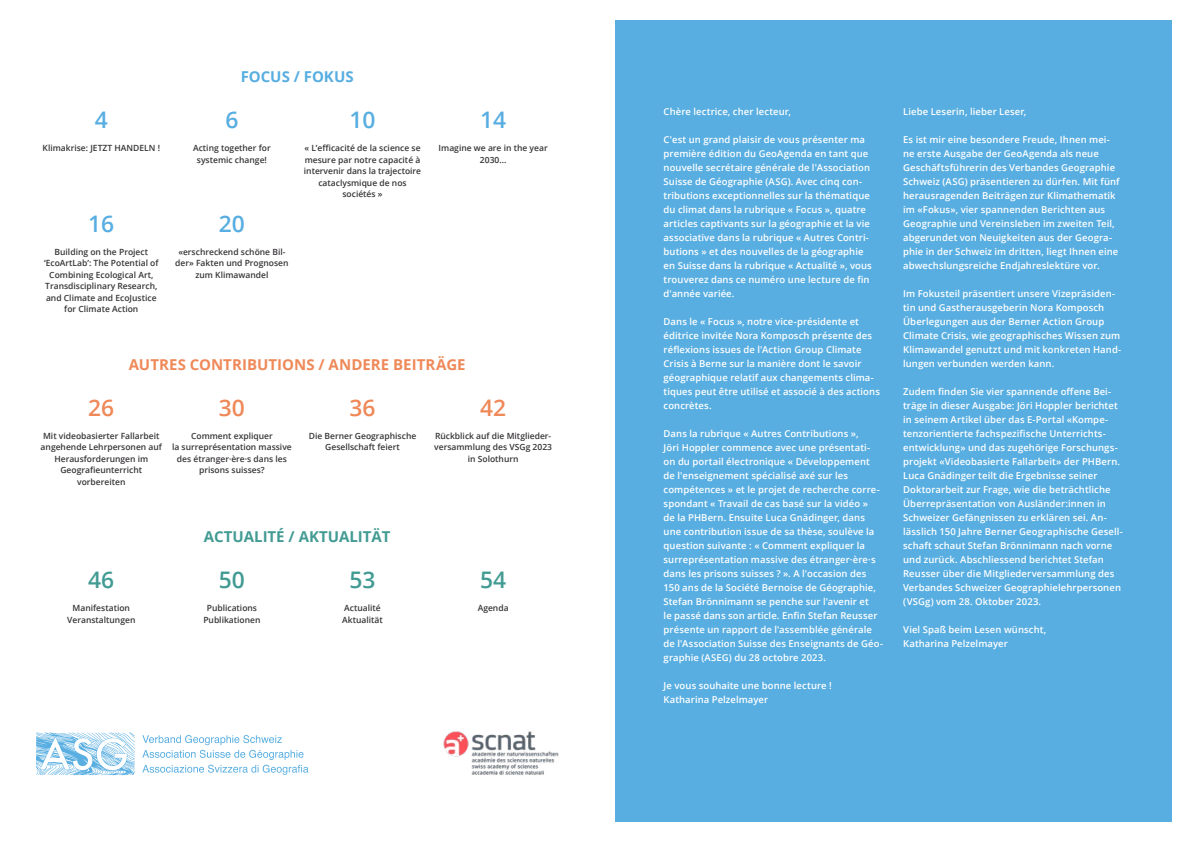
<style>
.page{position:relative;width:1191px;height:842px;background:#fff}
.page>*{position:absolute;margin:0;border:0;box-sizing:border-box;transform-origin:0 0}
.t1{font:600 22.8px "Open Sans";color:#58aee1}
.t2{font:600 22.8px "Open Sans";color:#ef8959}
.t3{font:600 22.8px "Open Sans";color:#429b93}
.t4{font:700 15px "Open Sans";letter-spacing:.005em;color:#ef8959}
.t5{font:700 15px "Open Sans";color:#429b93}
.t6{font:700 15px "Open Sans";color:#58aee1}
.t7{font:600 9.5px/14px "Open Sans";letter-spacing:.01em;color:#fff}
.t8{font:600 8.5px/11.5px "Open Sans";color:#373437;text-align:center}
</style>
<div class="page">
<div style="left:615px;top:20px;width:556px;height:802px;background:#58aee1"></div>
<svg style="left:142px;top:735px;width:166px;height:40px"></svg>
<svg style="left:36px;top:732px;width:99px;height:43px"></svg>
<img style="left:443px;top:731px;width:116px;height:44px">
<h1 class="t1" style="left:95px;top:104px;width:15px">4</h1>
<p class="t8" style="left:43px;top:142px;width:119px">Klimakrise: JETZT HANDELN !</p>
<h1 class="t1" style="left:88px;top:208px;width:28px">16</h1>
<p class="t8" style="left:44px;top:245px;width:116px">Building on the Project ‘EcoArtLab’: The Potential of<br>Combining Ecological Art,<br>Transdisciplinary Research, and Climate and EcoJustice for Climate Action</p>
<h2 class="t6" style="left:241px;top:66px;width:115px">FOCUS / FOKUS</h2>
<h1 class="t1" style="left:225px;top:104px;width:15px">6</h1>
<p class="t8" style="left:193px;top:142px;width:79px">Acting together for systemic change!</p>
<h1 class="t1" style="left:219px;top:208px;width:28px">20</h1>
<p class="t8" style="left:175px;top:245px;width:115px">«erschreckend schöne Bil&shy;der» Fakten und Prognosen zum Klimawandel</p>
<h1 class="t1" style="left:349px;top:104px;width:28px">10</h1>
<p class="t8" style="left:304px;top:142px;width:119px">« L’efficacité de la science se mesure par notre capacité à intervenir dans la trajectoire cataclysmique de nos sociétés »</p>
<h1 class="t1" style="left:480px;top:104px;width:28px">14</h1>
<p class="t8" style="left:438px;top:142px;width:111px">Imagine we are in the year<br>2030…</p>
<h2 class="t4" style="left:129px;top:353px;width:338px">AUTRES CONTRIBUTIONS / ANDERE BEITRÄGE</h2>
<h1 class="t2" style="left:88px;top:392px;width:28px">26</h1>
<p class="t8" style="left:41px;top:429px;width:123px">Mit videobasierter Fallarbeit angehende Lehrpersonen auf<br>Herausforderungen im<br>Geografieunterricht vorbereiten</p>
<h1 class="t2" style="left:219px;top:392px;width:28px">30</h1>
<p class="t8" style="left:172px;top:429px;width:121px">Comment expliquer<br>la surreprésentation massive des étranger·ère·s dans les prisons suisses?</p>
<h1 class="t2" style="left:349px;top:392px;width:28px">36</h1>
<p class="t8" style="left:309px;top:429px;width:109px">Die Berner Geographische<br>Gesellschaft feiert</p>
<h1 class="t3" style="left:88px;top:564px;width:28px">46</h1>
<p class="t8" style="left:67px;top:602px;width:70px">Manifestation<br>Veranstaltungen</p>
<h2 class="t5" style="left:204px;top:526px;width:188px">ACTUALITÉ / AKTUALITÄT</h2>
<h1 class="t3" style="left:219px;top:564px;width:28px">50</h1>
<p class="t8" style="left:203px;top:602px;width:59px">Publications<br>Publikationen</p>
<h1 class="t3" style="left:349px;top:564px;width:28px">53</h1>
<p class="t8" style="left:342px;top:602px;width:42px;text-align:left">Actualité<br>Aktualität</p>
<h1 class="t2" style="left:480px;top:392px;width:28px">42</h1>
<p class="t8" style="left:434px;top:429px;width:119px">Rückblick auf die Mitglieder&shy;versammlung des VSGg 2023 in Solothurn</p>
<h1 class="t3" style="left:480px;top:564px;width:28px">54</h1>
<p class="t8" style="left:478px;top:602px;width:32px">Agenda</p>
<p class="t7" style="left:663px;top:104px;width:129px">Chère lectrice, cher lecteur,</p>
<p class="t7" style="left:663px;top:132px;width:210px">C'est un grand plaisir de vous présenter ma première édition du GeoAgenda en tant que nouvelle secrétaire générale de l'Association Suisse de Géographie (ASG). Avec cinq con&shy;tributions exceptionnelles sur la thématique du climat dans la rubrique « Focus », quatre articles captivants sur la géographie et la vie associative dans la rubrique « Autres Contri&shy;butions » et des nouvelles de la géographie en Suisse dans la rubrique « Actualité », vous trouverez dans ce numéro une lecture de fin d'année variée.</p>
<p class="t7" style="left:663px;top:314px;width:218px">Dans le « Focus », notre vice-présidente et éditrice invitée Nora Komposch présente des réflexions issues de l'Action Group Climate Crisis à Berne sur la manière dont le savoir géographique relatif aux changements clima&shy;tiques peut être utilisé et associé à des actions concrètes.</p>
<p class="t7" style="left:663px;top:426px;width:221px">Dans la rubrique « Autres Contributions »,<br>Jöri Hoppler commence avec une présentati&shy;on du portail électronique « Développement de l'enseignement spécialisé axé sur les compétences » et le projet de recherche corre&shy;spondant « Travail de cas basé sur la vidéo »<br>de la PHBern. Ensuite Luca Gnädinger, dans une contribution issue de sa thèse, soulève la question suivante : « Comment expliquer la surreprésentation massive des étranger·ère·s dans les prisons suisses ? ». A l'occasion des 150 ans de la Société Bernoise de Géographie, Stefan Brönnimann se penche sur l'avenir et<br>le passé dans son article. Enfin Stefan Reusser présente un rapport de l'assemblée générale de l'Association Suisse des Enseignants de Géo&shy;graphie (ASEG) du 28 octobre 2023.</p>
<p class="t7" style="left:663px;top:678px;width:170px">Je vous souhaite une bonne lecture !<br>Katharina Pelzelmayer</p>
<p class="t7" style="left:903px;top:104px;width:125px">Liebe Leserin, lieber Leser,</p>
<p class="t7" style="left:903px;top:132px;width:218px">Es ist mir eine besondere Freude, Ihnen mei&shy;ne erste Ausgabe der GeoAgenda als neue Geschäftsführerin des Verbandes Geographie Schweiz (ASG) präsentieren zu dürfen. Mit fünf herausragenden Beiträgen zur Klimathematik im «Fokus», vier spannenden Berichten aus Geographie und Vereinsleben im zweiten Teil, abgerundet von Neuigkeiten aus der Geogra&shy;phie in der Schweiz im dritten, liegt Ihnen eine abwechslungsreiche Endjahreslektüre vor.</p>
<p class="t7" style="left:903px;top:286px;width:220px">Im Fokusteil präsentiert unsere Vizepräsiden&shy;tin und Gastherausgeberin Nora Komposch Überlegungen aus der Berner Action Group Climate Crisis, wie geographisches Wissen zum Klimawandel genutzt und mit konkreten Hand&shy;lungen verbunden werden kann.</p>
<p class="t7" style="left:903px;top:384px;width:221px">Zudem finden Sie vier spannende offene Bei&shy;träge in dieser Ausgabe: Jöri Hoppler berichtet in seinem Artikel über das E-Portal «Kompe&shy;tenzorientierte fachspezifische Unterrichts&shy;entwicklung» und das zugehörige Forschungs&shy;projekt «Videobasierte Fallarbeit» der PHBern.<br>Luca Gnädinger teilt die Ergebnisse seiner Doktorarbeit zur Frage, wie die beträchtliche Überrepräsentation von Ausländer:innen in Schweizer Gefängnissen zu erklären sei. An&shy;lässlich 150 Jahre Berner Geographische Gesell&shy;schaft schaut Stefan Brönnimann nach vorne und zurück. Abschliessend berichtet Stefan Reusser über die Mitgliederversammlung des Verbandes Schweizer Geographielehrpersonen (VSGg) vom 28. Oktober 2023.</p>
<p class="t7" style="left:903px;top:622px;width:145px">Viel Spaß beim Lesen wünscht,<br>Katharina Pelzelmayer</p>
</div>
